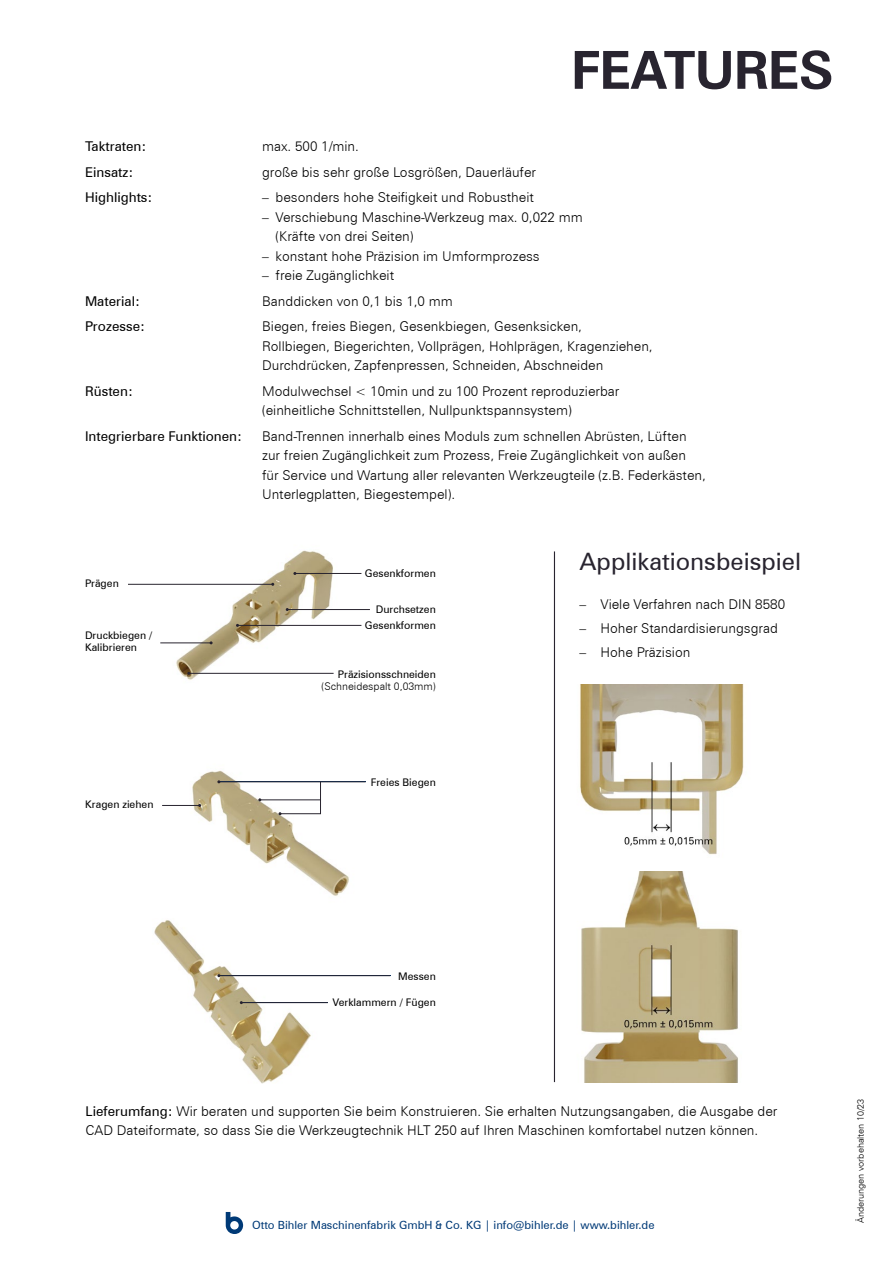
<style>
.page{position:relative;width:893px;height:1263px;background:#fff}
.page>*{position:absolute;margin:0;border:0;box-sizing:border-box;transform-origin:0 0}
.t1{font:700 52.5px "Zurich BT";letter-spacing:-.01em;color:#28242f}
.t2{font:24px "Zurich BT";color:#28242f}
.t3{font:300 13.5px/19.5px "Zurich BT";color:#000}
.t4{font:13.5px "Zurich BT";color:#000}
.t5{font:11.25px "Zurich BT";color:#003a77}
.t6{font:10.5px/12px "Zurich BT";color:#000}
.t7{font:300 10.5px "Zurich BT";color:#000}
.t8{font:300 9px "Zurich BT";color:#000}
.s1{font-weight:400}
</style>
<div class="page">
<svg style="left:226px;top:1212px;width:17px;height:22px"></svg>
<img style="left:580px;top:685px;width:164px;height:170px">
<img style="left:581px;top:871px;width:157px;height:211px">
<hr style="left:554px;top:551px;width:1px;height:531px;background:#28242f">
<img style="left:157px;top:550px;width:212px;height:130px">
<img style="left:190px;top:770px;width:171px;height:126px">
<img style="left:154px;top:920px;width:170px;height:164px">
<hr style="left:128px;top:584px;width:145px;height:1px;background:#28242f">
<hr style="left:162px;top:805px;width:38px;height:1px;background:#28242f">
<hr style="left:189px;top:673px;width:145px;height:1px;background:#28242f">
<hr style="left:219px;top:781px;width:147px;height:1px;background:#28242f">
<hr style="left:219px;top:975px;width:171px;height:1px;background:#28242f">
<hr style="left:241px;top:1002px;width:87px;height:1px;background:#28242f">
<hr style="left:237px;top:625px;width:124px;height:1px;background:#28242f">
<hr style="left:295px;top:573px;width:66px;height:1px;background:#28242f">
<hr style="left:287px;top:609px;width:83px;height:1px;background:#28242f">
<hr style="left:160px;top:642px;width:51px;height:1px;background:#28242f">
<svg style="left:258px;top:781px;width:63px;height:34px"></svg>
<h1 class="t1" style="left:571px;top:38px;width:264px">FEATURES</h1>
<p class="t4" style="left:85px;top:138px;width:63px">Taktraten:</p>
<p class="t3" style="left:262px;top:137px;width:98px">max. 500 1/min.</p>
<p class="t4" style="left:85px;top:164px;width:50px">Einsatz:</p>
<p class="t3" style="left:262px;top:162px;width:276px">große bis sehr große Losgrößen, Dauerläufer</p>
<p class="t4" style="left:85px;top:189px;width:69px">Highlights:</p>
<p class="t3" style="left:262px;top:188px;width:273px">– besonders hohe Steifigkeit und Robustheit</p>
<p class="t3" style="left:276px;top:207px;width:309px;text-indent:-14px">– Verschiebung Maschine-Werkzeug max. 0,022 mm (Kräfte von drei Seiten)</p>
<p class="t3" style="left:262px;top:246px;width:279px">– konstant hohe Präzision im Umformprozess</p>
<p class="t3" style="left:262px;top:266px;width:134px">– freie Zugänglichkeit</p>
<p class="t4" style="left:85px;top:293px;width:57px">Material:</p>
<p class="t3" style="left:262px;top:291px;width:192px">Banddicken von 0,1 bis 1,0 mm</p>
<p class="t4" style="left:85px;top:318px;width:62px">Prozesse:</p>
<p class="t3" style="left:262px;top:317px;width:392px">Biegen, freies Biegen, Gesenkbiegen, Gesenksicken,<br>Rollbiegen, Biegerichten, Vollprägen, Hohlprägen, Kragenziehen,<br>Durchdrücken, Zapfenpressen, Schneiden, Abschneiden</p>
<p class="t4" style="left:85px;top:383px;width:49px">Rüsten:</p>
<p class="t3" style="left:262px;top:381px;width:359px">Modulwechsel &lt; 10min und zu 100 Prozent reproduzierbar (einheitliche Schnittstellen, Nullpunktspannsystem)</p>
<p class="t4" style="left:85px;top:428px;width:159px">Integrierbare Funktionen:</p>
<p class="t3" style="left:262px;top:426px;width:445px">Band-Trennen innerhalb eines Moduls zum schnellen Abrüsten, Lüften zur freien Zugänglichkeit zum Prozess, Freie Zugänglichkeit von außen für Service und Wartung aller relevanten Werkzeugteile (z.B. Federkästen, Unterlegplatten, Biegestempel).</p>
<p class="t6" style="left:85px;top:577px;width:35px">Prägen</p>
<p class="t6" style="left:85px;top:629px;width:69px">Druckbiegen /<br>Kalibrieren</p>
<p class="t6" style="left:85px;top:798px;width:70px">Kragen ziehen</p>
<p class="t6" style="left:365px;top:567px;width:72px">Gesenkformen</p>
<p class="t6" style="left:365px;top:601px;width:72px;line-height:15.9px;text-align:right">Durchsetzen<br>Gesenkformen</p>
<p class="t6" style="left:338px;top:668px;width:99px">Präzisionsschneiden</p>
<p class="t7" style="left:322px;top:679px;width:116px">(Schneidespalt 0,03mm)</p>
<p class="t6" style="left:371px;top:776px;width:67px">Freies Biegen</p>
<h2 class="t2" style="left:579px;top:547px;width:223px">Applikationsbeispiel</h2>
<p class="t3" style="left:579px;top:594px;width:207px">– Viele Verfahren nach DIN 8580</p>
<p class="t3" style="left:579px;top:618px;width:200px">– Hoher Standardisierungsgrad</p>
<p class="t3" style="left:579px;top:642px;width:112px">– Hohe Präzision</p>
<p class="t6" style="left:398px;top:970px;width:39px">Messen</p>
<p class="t6" style="left:333px;top:996px;width:105px">Verklammern / Fügen</p>
<p class="t3" style="left:86px;top:1101px;width:693px"><span class="s1">Lieferumfang:</span> Wir beraten und supporten Sie beim Konstruieren. Sie erhalten Nutzungsangaben, die Ausgabe der<br>CAD Dateiformate, so dass Sie die Werkzeugtechnik HLT 250 auf Ihren Maschinen komfortabel nutzen können.</p>
<p class="t5" style="left:252px;top:1218px;width:404px">Otto Bihler Maschinenfabrik GmbH &amp; Co. KG | info@bihler.de | www.bihler.de</p>
<p class="t8" style="left:855px;top:1223px;width:126px;rotate:-90deg">Änderungen vorbehalten 10/23</p>
</div>
